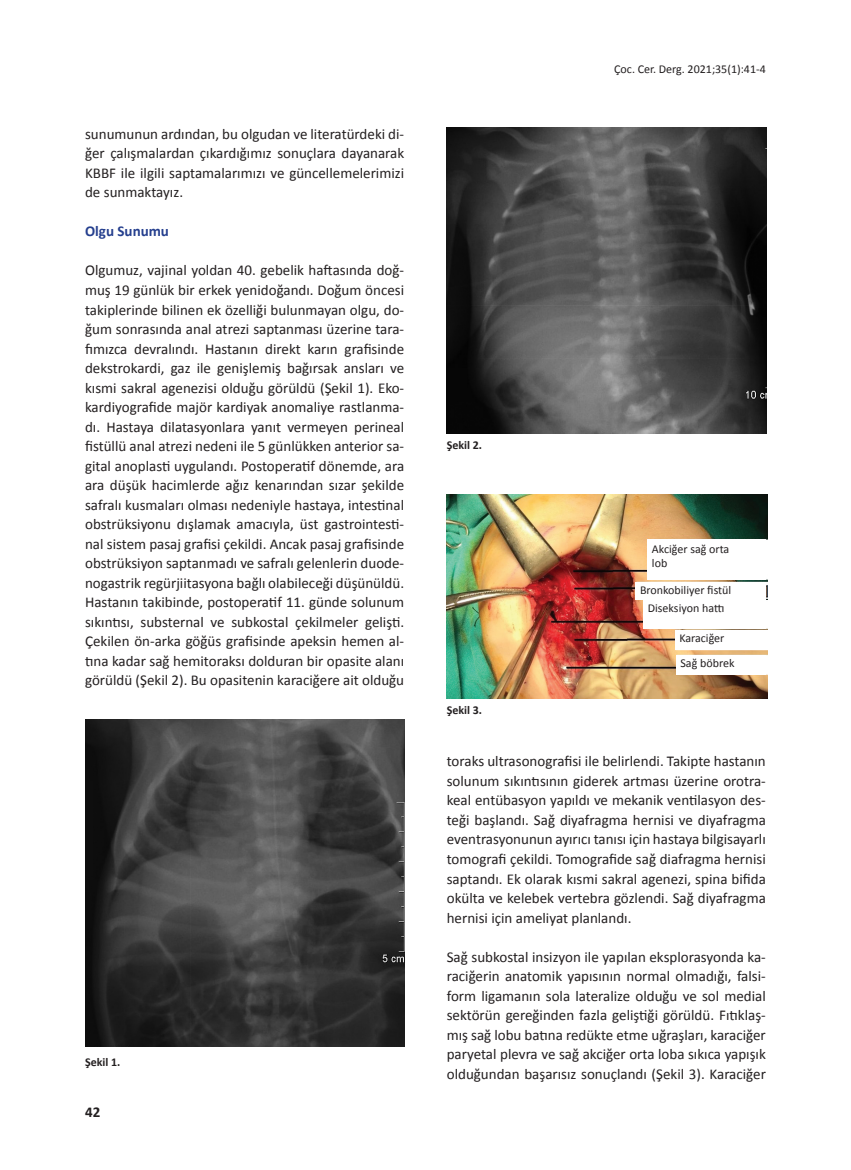
<style>
.page{position:relative;width:851px;height:1170px;background:#fff}
.page>*{position:absolute;margin:0;border:0;box-sizing:border-box;transform-origin:0 0}
.t1{font:15px/19.5px "Calibri";color:#231f20;text-align:justify}
.t2{font:700 15px "Calibri";color:#253f8e}
.t3{font:700 15px "Calibri";color:#231f20}
.t4{font:12px "Calibri";color:#231f20}
.t5{font:700 12px "Calibri";color:#231f20}
</style>
<div class="page">
<img style="left:85px;top:719px;width:319px;height:327px">
<img style="left:446px;top:128px;width:320px;height:305px">
<img style="left:446px;top:494px;width:320px;height:204px">
<div style="left:647px;top:539px;width:118px;height:41px;background:#fff"></div>
<div style="left:635px;top:581px;width:130px;height:18px;background:#fff"></div>
<div style="left:643px;top:599px;width:122px;height:29px;background:#fff"></div>
<div style="left:675px;top:630px;width:90px;height:20px;background:#fff"></div>
<div style="left:676px;top:654px;width:89px;height:20px;background:#fff"></div>
<p class="t1" style="left:85px;top:123px;width:320px">sunumunun ardından, bu olgudan ve literatürdeki di&shy;ğer çalışmalardan çıkardığımız sonuçlara dayanarak KBBF ile ilgili saptamalarımızı ve güncellemelerimizi de sunmaktayız.</p>
<p class="t2" style="left:85px;top:222px;width:85px">Olgu Sunumu</p>
<p class="t1" style="left:85px;top:260px;width:320px">Olgumuz, vajinal yoldan 40. gebelik haftasında doğ&shy;muş 19 günlük bir erkek yenidoğandı. Doğum öncesi takiplerinde bilinen ek özelliği bulunmayan olgu, do&shy;ğum sonrasında anal atrezi saptanması üzerine tara&shy;fımızca devralındı. Hastanın direkt karın grafisinde dekstrokardi, gaz ile genişlemiş bağırsak ansları ve kısmi sakral agenezisi olduğu görüldü (Şekil 1). Eko&shy;kardiyografide majör kardiyak anomaliye rastlanma&shy;dı. Hastaya dilatasyonlara yanıt vermeyen perineal fistüllü anal atrezi nedeni ile 5 günlükken anterior sa&shy;gital anoplasti uygulandı. Postoperatif dönemde, ara ara düşük hacimlerde ağız kenarından sızar şekilde safralı kusmaları olması nedeniyle hastaya, intestinal obstrüksiyonu dışlamak amacıyla, üst gastrointesti&shy;nal sistem pasaj grafisi çekildi. Ancak pasaj grafisinde obstrüksiyon saptanmadı ve safralı gelenlerin duode&shy;nogastrik regürjiitasyona bağlı olabileceği düşünüldü.<br>Hastanın takibinde, postoperatif 11. günde solunum sıkıntısı, substernal ve subkostal çekilmeler gelişti.<br>Çekilen ön-arka göğüs grafisinde apeksin hemen al&shy;tına kadar sağ hemitoraksı dolduran bir opasite alanı görüldü (Şekil 2). Bu opasitenin karaciğere ait olduğu</p>
<p class="t5" style="left:85px;top:1054px;width:37px">Şekil 1.</p>
<p class="t3" style="left:85px;top:1102px;width:17px">42</p>
<p class="t4" style="left:614px;top:61px;width:153px">Çoc. Cer. Derg. 2021;35(1):41-4</p>
<p class="t5" style="left:446px;top:437px;width:37px">Şekil 2.</p>
<p class="t4" style="left:652px;top:542px;width:79px">Akciğer sağ orta</p>
<p class="t4" style="left:652px;top:555px;width:17px">lob</p>
<p class="t4" style="left:640px;top:582px;width:93px">Bronkobiliyer fistül</p>
<p class="t4" style="left:647px;top:600px;width:78px">Diseksiyon hattı</p>
<p class="t4" style="left:679px;top:630px;width:47px">Karaciğer</p>
<p class="t4" style="left:680px;top:655px;width:56px">Sağ böbrek</p>
<p class="t5" style="left:446px;top:703px;width:37px">Şekil 3.</p>
<p class="t1" style="left:446px;top:751px;width:320px">toraks ultrasonografisi ile belirlendi. Takipte hastanın solunum sıkıntısının giderek artması üzerine orotra&shy;keal entübasyon yapıldı ve mekanik ventilasyon des&shy;teği başlandı. Sağ diyafragma hernisi ve diyafragma eventrasyonunun ayırıcı tanısı için hastaya bilgisayarlı tomografi çekildi. Tomografide sağ diafragma hernisi saptandı. Ek olarak kısmi sakral agenezi, spina bifida okülta ve kelebek vertebra gözlendi. Sağ diyafragma hernisi için ameliyat planlandı.</p>
<p class="t1" style="left:446px;top:946px;width:320px">Sağ subkostal insizyon ile yapılan eksplorasyonda ka&shy;raciğerin anatomik yapısının normal olmadığı, falsi&shy;form ligamanın sola lateralize olduğu ve sol medial sektörün gereğinden fazla geliştiği görüldü. Fıtıklaş&shy;mış sağ lobu batına redükte etme uğraşları, karaciğer paryetal plevra ve sağ akciğer orta loba sıkıca yapışık olduğundan başarısız sonuçlandı (Şekil 3). Karaciğer</p>
</div>
